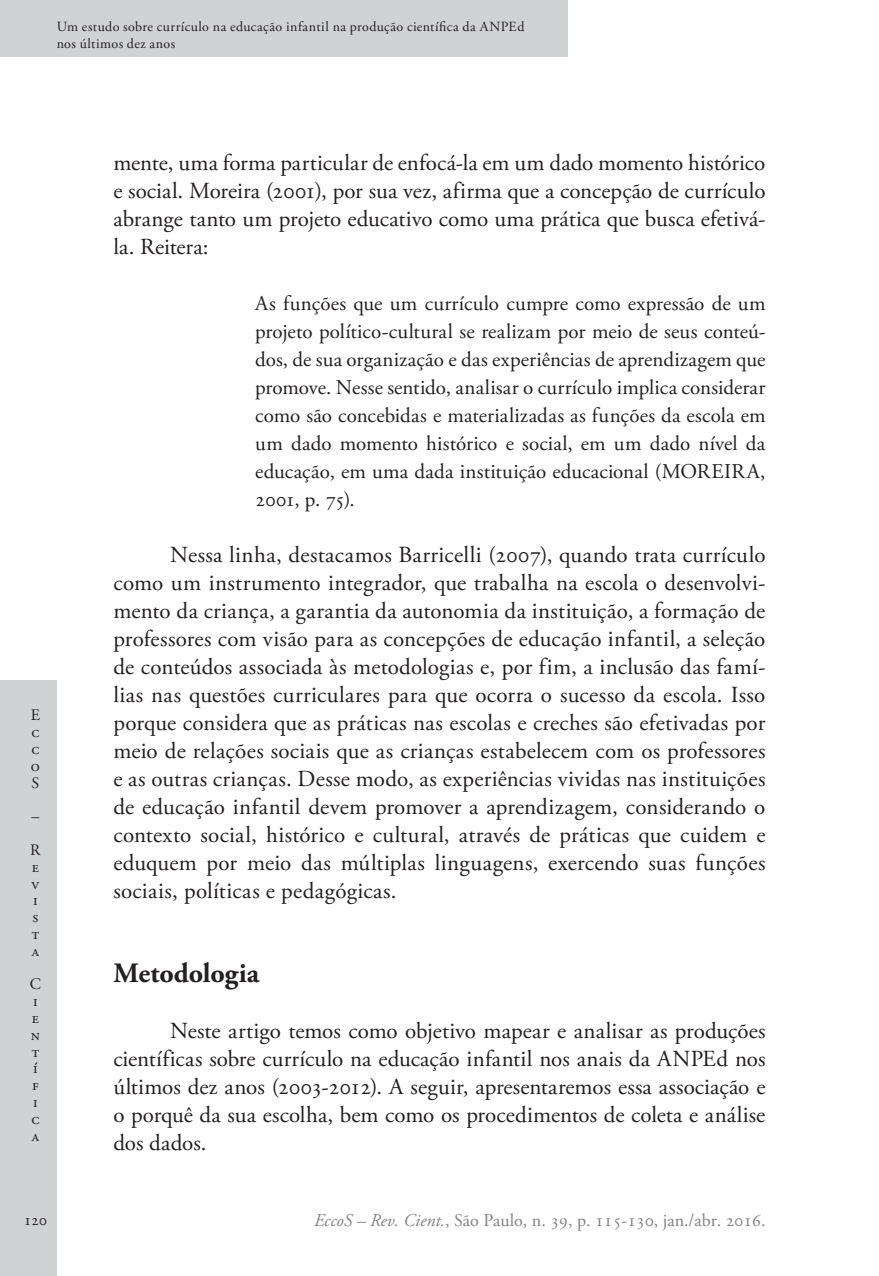
<style>
.page{position:relative;width:879px;height:1276px;background:#fff}
.page>*{position:absolute;margin:0;border:0;box-sizing:border-box;transform-origin:0 0}
.Ec_SubTitulo{font:700 28px "Adobe Garamond Pro";color:#231f20}
.Ec_Normal{font:23px/28px "Adobe Garamond Pro";color:#231f20;text-align:justify}
.Ec_Normal_-_citação{font:21px/28px "Adobe Garamond Pro";letter-spacing:.005em;color:#231f20;text-align:justify}
.t1{font:18px "Adobe Garamond Pro";color:#808285}
.t2{font:16px/16.8px "Adobe Garamond Pro";color:#231f20;text-align:justify}
.t3{font:14px/16.8px "Adobe Garamond Pro";letter-spacing:.025em;color:#231f20}
.s1{font-style:italic}
</style>
<div class="page">
<div style="left:0;top:680px;width:57px;height:596px;background:#d1d2d4"></div>
<div style="left:0;top:0;width:567px;height:57px;background:#d1d2d4"></div>
<p class="t3" style="left:57px;top:18px;width:469px">Um estudo sobre currículo na educação infantil na produção científica da ANPEd nos últimos dez anos</p>
<p class="t2" style="left:31px;top:707px;width:11px">E c c o S</p>
<p class="t2" style="left:30px;top:800px;width:12px;line-height:33.6px">–<br>R</p>
<p class="t2" style="left:32px;top:859px;width:9px">e v i s t a</p>
<p class="t2" style="left:30px;top:976px;width:13px;text-align:left">C i e n t í f i c a</p>
<p class="Ec_Normal" style="left:113px;top:150px;width:653px">mente, uma forma particular de enfocá-la em um dado momento histórico e social. Moreira (2001), por sua vez, afirma que a concepção de currículo abrange tanto um projeto educativo como uma prática que busca efetivá&shy;la. Reitera:</p>
<p class="Ec_Normal_-_citação" style="left:255px;top:290px;width:512px">As funções que um currículo cumpre como expressão de um projeto político-cultural se realizam por meio de seus conteú&shy;dos, de sua organização e das experiências de aprendizagem que promove. Nesse sentido, analisar o currículo implica considerar como são concebidas e materializadas as funções da escola em um dado momento histórico e social, em um dado nível da educação, em uma dada instituição educacional (MOREIRA, 2001, p. 75).</p>
<p class="Ec_Normal" style="left:113px;top:542px;width:653px;text-indent:57px">Nessa linha, destacamos Barricelli (2007), quando trata currículo como um instrumento integrador, que trabalha na escola o desenvolvi&shy;mento da criança, a garantia da autonomia da instituição, a formação de professores com visão para as concepções de educação infantil, a seleção de conteúdos associada às metodologias e, por fim, a inclusão das famí&shy;lias nas questões curriculares para que ocorra o sucesso da escola. Isso porque considera que as práticas nas escolas e creches são efetivadas por meio de relações sociais que as crianças estabelecem com os professores e as outras crianças. Desse modo, as experiências vividas nas instituições de educação infantil devem promover a aprendizagem, considerando o contexto social, histórico e cultural, através de práticas que cuidem e eduquem por meio das múltiplas linguagens, exercendo suas funções sociais, políticas e pedagógicas.</p>
<p class="Ec_SubTitulo" style="left:113px;top:957px;width:147px">Metodologia</p>
<p class="Ec_Normal" style="left:113px;top:1018px;width:653px;text-indent:57px">Neste artigo temos como objetivo mapear e analisar as produções científicas sobre currículo na educação infantil nos anais da ANPEd nos últimos dez anos (2003-2012). A seguir, apresentaremos essa associação e o porquê da sua escolha, bem como os procedimentos de coleta e análise dos dados.</p>
<p class="t2" style="left:24px;top:1212px;width:25px">120</p>
<p class="t1" style="left:314px;top:1209px;width:453px"><span class="s1">EccoS – Rev. Cient.</span>, São Paulo, n. 39, p. 115-130, jan./abr. 2016.</p>
</div>
